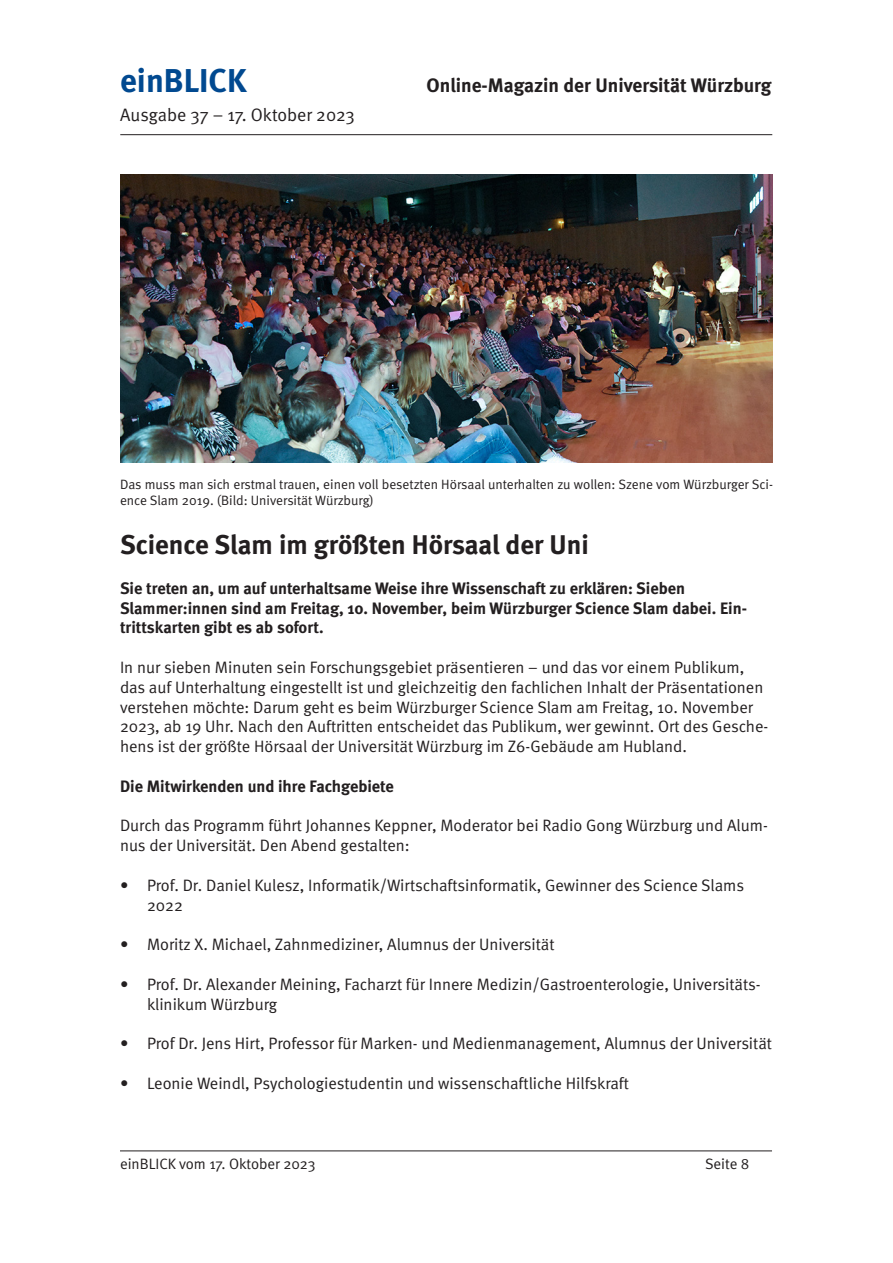
<style>
.page{position:relative;width:893px;height:1263px;background:#fff}
.page>*{position:absolute;margin:0;border:0;box-sizing:border-box;transform-origin:0 0}
.t1{font:700 33px "Meta";color:#014990}
.t2{font:700 27px "Meta";color:#231f20}
.t3{font:700 19.5px "Meta";color:#231f20}
.t4{font:18px "Meta Normal";color:#231f20}
.t5{font:16.5px/19.8px "Meta Normal";color:#231f20}
.t6{font:700 16.5px/19.8px "Meta";color:#231f20}
.t7{font:15px "Meta Normal";color:#231f20}
.t8{font:13.5px/16.2px "Meta Normal";color:#231f20}
</style>
<div class="page">
<hr style="left:120px;top:134px;width:652px;height:1px;background:#231f20">
<hr style="left:120px;top:1150px;width:652px;height:1px;background:#231f20">
<img style="left:120px;top:174px;width:653px;height:289px">
<h1 class="t1" style="left:120px;top:61px;width:128px">einBLICK</h1>
<p class="t3" style="left:427px;top:74px;width:346px">Online-Magazin der Universität Würzburg</p>
<p class="t4" style="left:120px;top:105px;width:236px">Ausgabe 37 – 17. Oktober 2023</p>
<p class="t8" style="left:120px;top:476px;width:654px">Das muss man sich erstmal trauen, einen voll besetzten Hörsaal unterhalten zu wollen: Szene vom Würzburger Sci&shy;ence Slam 2019. (Bild: Universität Würzburg)</p>
<h2 class="t2" style="left:120px;top:529px;width:470px">Science Slam im größten Hörsaal der Uni</h2>
<p class="t6" style="left:120px;top:578px;width:628px">Sie treten an, um auf unterhaltsame Weise ihre Wissenschaft zu erklären: Sieben<br>Slammer:innen sind am Freitag, 10. November, beim Würzburger Science Slam dabei. Ein&shy;trittskarten gibt es ab sofort.</p>
<p class="t5" style="left:120px;top:657px;width:650px">In nur sieben Minuten sein Forschungsgebiet präsentieren – und das vor einem Publikum, das auf Unterhaltung eingestellt ist und gleichzeitig den fachlichen Inhalt der Präsentationen verstehen möchte: Darum geht es beim Würzburger Science Slam am Freitag, 10. November 2023, ab 19 Uhr. Nach den Auftritten entscheidet das Publikum, wer gewinnt. Ort des Gesche&shy;hens ist der größte Hörsaal der Universität Würzburg im Z6-Gebäude am Hubland.</p>
<p class="t6" style="left:120px;top:776px;width:275px">Die Mitwirkenden und ihre Fachgebiete</p>
<p class="t5" style="left:120px;top:815px;width:649px">Durch das Programm führt Johannes Keppner, Moderator bei Radio Gong Würzburg und Alum&shy;nus der Universität. Den Abend gestalten:</p>
<p class="t5" style="left:147px;top:875px;width:599px;text-indent:-27px">• Prof. Dr. Daniel Kulesz, Informatik/Wirtschaftsinformatik, Gewinner des Science Slams<br>2022</p>
<p class="t5" style="left:120px;top:934px;width:436px">• Moritz X. Michael, Zahnmediziner, Alumnus der Universität</p>
<p class="t5" style="left:147px;top:974px;width:615px;text-indent:-27px">• Prof. Dr. Alexander Meining, Facharzt für Innere Medizin/Gastroenterologie, Universitäts&shy;klinikum Würzburg</p>
<p class="t5" style="left:120px;top:1033px;width:654px">• Prof Dr. Jens Hirt, Professor für Marken- und Medienmanagement, Alumnus der Universität</p>
<p class="t5" style="left:120px;top:1073px;width:510px">• Leonie Weindl, Psychologiestudentin und wissenschaftliche Hilfskraft</p>
<p class="t7" style="left:120px;top:1155px;width:197px">einBLICK vom 17. Oktober 2023</p>
<p class="t7" style="left:705px;top:1155px;width:46px">Seite 8</p>
</div>
